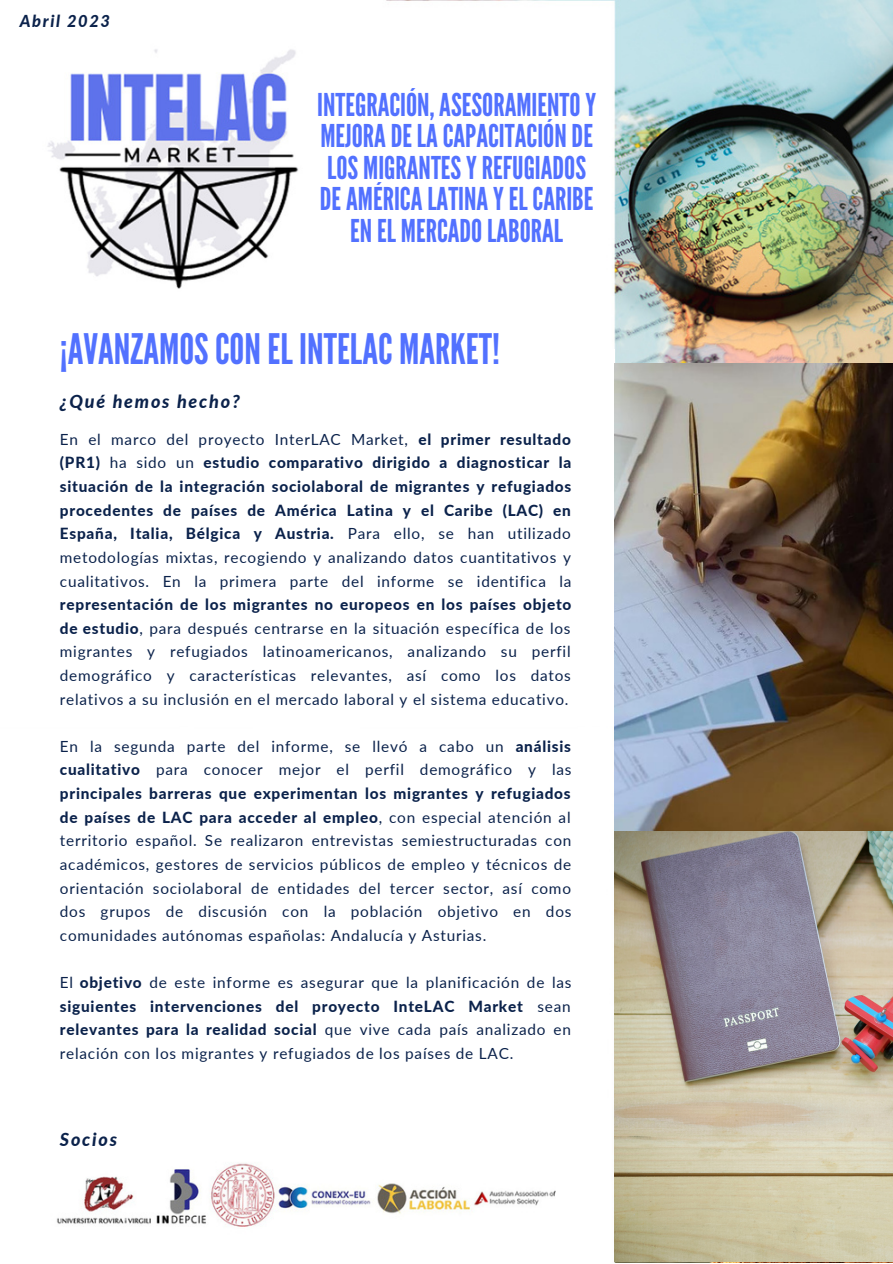
<style>
.page{position:relative;width:893px;height:1264px;background:#fff}
.page>*{position:absolute;margin:0;border:0;box-sizing:border-box;transform-origin:0 0}
.t1{font:42px "League Gothic";color:#5271ff}
.t2{font:31.35px/31.3px "League Gothic";color:#5271ff;text-align:center}
.t3{font:italic 800 18px "Lato";letter-spacing:.1em;color:#0b224b}
.t4{font:italic 800 16.5px "Lato";letter-spacing:.1em;color:#0b224b}
.t5{font:15.3px/23.5px "Lato";letter-spacing:.05em;color:#0b224b;text-align:justify}
.t6{font:800 15.3px/23.5px "Lato";letter-spacing:.05em;color:#0b224b;text-align:justify}
.s1{font-weight:400}
.s2{font-weight:800}
</style>
<div class="page">
<img style="left:47px;top:0;width:845px;height:1262px">
<div style="left:0;top:349px;width:614px;height:377px;background:#fff"></div>
<img style="left:614px;top:363px;width:278px;height:898px">
<p class="t4" style="left:20px;top:11px;width:92px">Abril 2023</p>
<h2 class="t2" style="left:317px;top:90px;width:280px">INTEGRACIÓN,ASESORAMIENTOY<br>MEJORADE LACAPACITACIÓNDE<br>LOS MIGRANTESYREFUGIADOS<br>DEAMÉRICALATINAYELCARIBE<br>ENEL MERCADOLABORAL</h2>
<h1 class="t1" style="left:60px;top:324px;width:441px">¡AVANZAMOSCONEL INTELAC MARKET!</h1>
<p class="t3" style="left:60px;top:390px;width:181px">¿Qué hemos hecho?</p>
<p class="t6" style="left:60px;top:427px;width:513px"><span class="s1">En el marco del proyecto InterLAC Market,</span> el primer resultado (PR1) <span class="s1">ha sido un</span> estudio comparativo dirigido a diagnosticar la situación de la integración sociolaboral de migrantes y refugiados procedentes de países de América Latina y el Caribe (LAC) en España, Italia, Bélgica y Austria. <span class="s1">Para ello, se han utilizado metodologías mixtas, recogiendo y analizando datos cuantitativos y cualitativos. En la primera parte del informe se identifica la</span></p>
<p class="t5" style="left:60px;top:592px;width:513px"><span class="s2">representación de los migrantes no europeos en los países objeto de estudio</span>, para después centrarse en la situación específica de los migrantes y refugiados latinoamericanos, analizando su perfil demográfico y características relevantes, así como los datos relativos a su inclusión en el mercado laboral y el sistema educativo.</p>
<p class="t5" style="left:60px;top:734px;width:513px">En la segunda parte del informe, se llevó a cabo un <span class="s2">análisis cualitativo</span> para conocer mejor el perfil demográfico y las <span class="s2">principales barreras que experimentan los migrantes y refugiados de países de LAC para acceder al empleo</span>, con especial atención al territorio español. Se realizaron entrevistas semiestructuradas con académicos, gestores de servicios públicos de empleo y técnicos de orientación sociolaboral de entidades del tercer sector, así como dos grupos de discusión con la población objetivo en dos comunidades autónomas españolas: Andalucía y Asturias.</p>
<p class="t5" style="left:60px;top:970px;width:513px">El <span class="s2">objetivo</span> de este informe es asegurar que la planificación de las <span class="s2">siguientes intervenciones del proyecto InteLAC Market</span> sean <span class="s2">relevantes para la realidad social</span> que vive cada país analizado en relación con los migrantes y refugiados de los países de LAC.</p>
<p class="t3" style="left:60px;top:1127px;width:59px">Socios</p>
</div>
